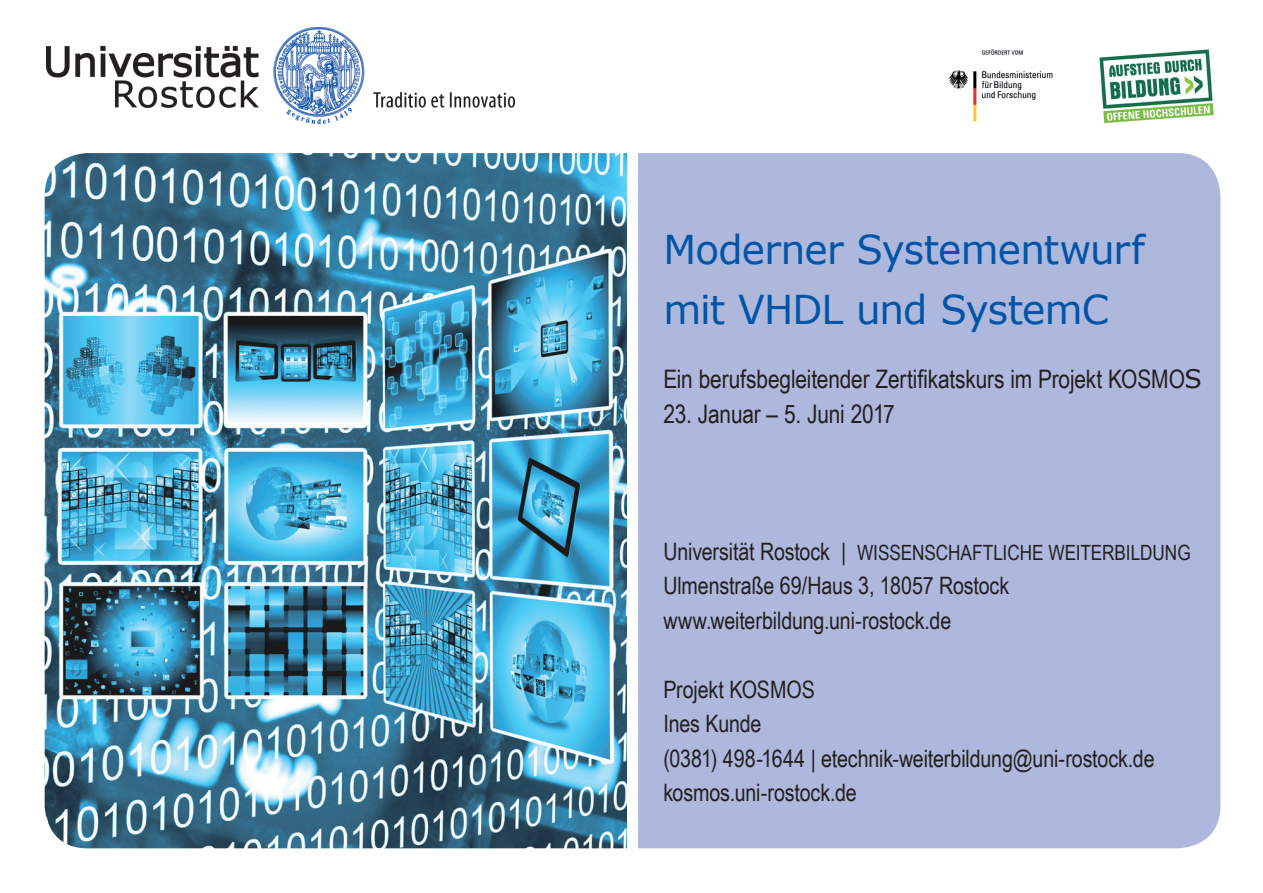
<style>
.page{position:relative;width:1263px;height:893px;background:#fff}
.page>*{position:absolute;margin:0;border:0;box-sizing:border-box;transform-origin:0 0}
.t1{font:39.75px/60px "Verdana";letter-spacing:-.025em;color:#0154a6}
.t2{font:25.5px "Arial Narrow";letter-spacing:-.005em;color:#231f20}
.t3{font:24px/34.5px "Arial Narrow";letter-spacing:-.005em;color:#231f20}
.t4{font:21px "Arial Narrow";letter-spacing:-.005em;color:#231f20}
.s1{font-family:"Verdana"}
.s2{font-size:24px}
</style>
<div class="page">
<img style="left:45px;top:153px;width:582px;height:695px">
<img style="left:47px;top:28px;width:467px;height:96px">
<div style="left:638px;top:153px;width:582px;height:695px;background:#aeb8dc"></div>
<img style="left:949px;top:49px;width:104px;height:73px">
<img style="left:1099px;top:49px;width:115px;height:75px">
<h1 class="t1" style="left:663px;top:219px;width:484px">Moderner Systementwurf mit VHDL und SystemC</h1>
<p class="t2" style="left:663px;top:361px;width:540px">Ein berufsbegleitender Zertifikatskurs im Projekt KOSMO<span class="s1">S</span></p>
<p class="t2" style="left:663px;top:395px;width:233px">23. Januar – 5. Juni 2017</p>
<p class="t4" style="left:663px;top:537px;width:529px"><span class="s2">Universität Rostock |</span> WISSENSCHAFTLICHE WEITERBILDUNG</p>
<p class="t3" style="left:663px;top:568px;width:347px">Ulmenstraße 69/Haus 3, 18057 Rostock www.weiterbildung.uni-rostock.de</p>
<p class="t3" style="left:663px;top:671px;width:493px">Projekt KOSMOS<br>Ines Kunde<br>(0381) 498-1644 | etechnik-weiterbildung@uni-rostock.de kosmos.uni-rostock.de</p>
</div>
